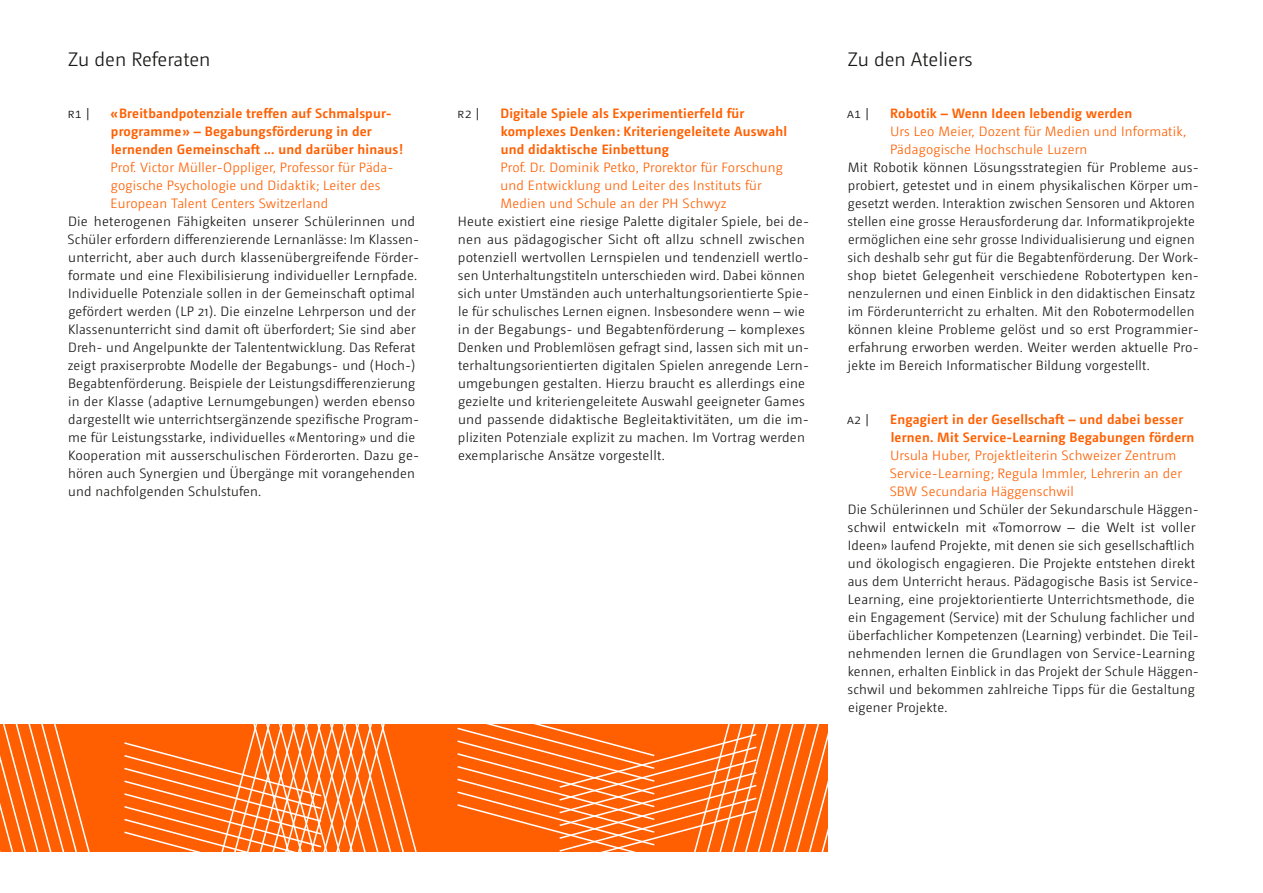
<style>
.page{position:relative;width:1263px;height:893px;background:#fff}
.page>*{position:absolute;margin:0;border:0;box-sizing:border-box;transform-origin:0 0}
.t1{font:300 19.5px "Camingo";color:#181716}
.t2{font:300 13.5px/18px "Camingo";letter-spacing:.015em;color:#181716}
.t3{font:300 13.5px/18px "Camingo";letter-spacing:.015em;color:#ff5f00}
.t4{font:600 13.5px/18px "Camingo";letter-spacing:.015em;color:#ff5f00}
</style>
<div class="page">
<div style="left:0;top:724px;width:827px;height:128px;background:#ff5f00"></div>
<svg style="left:0;top:724px;width:90px;height:128px"></svg>
<svg style="left:124px;top:724px;width:293px;height:128px"></svg>
<svg style="left:457px;top:724px;width:371px;height:128px"></svg>
<h1 class="t1" style="left:68px;top:48px;width:144px">Zu den Referaten</h1>
<p class="t2" style="left:67px;top:104px;width:24px">r1 |</p>
<p class="t4" style="left:111px;top:104px;width:294px">«Breitbandpotenziale treffen auf Schmalspur&shy;programme» – Begabungsförderung in der lernenden Gemeinschaft ... und darüber hinaus!</p>
<p class="t3" style="left:111px;top:158px;width:282px">Prof. Victor Müller-Oppliger, Professor für Päda&shy;gogische Psychologie und Didaktik; Leiter des<br>European Talent Centers Switzerland</p>
<p class="t2" style="left:67px;top:212px;width:353px">Die heterogenen Fähigkeiten unserer Schülerinnen und Schüler erfordern differenzierende Lernanlässe: Im Klassen&shy;unterricht, aber auch durch klassenübergreifende Förder&shy;formate und eine Flexibilisierung individueller Lernpfade.<br>Individuelle Potenziale sollen in der Gemeinschaft optimal gefördert werden (LP 21). Die einzelne Lehrperson und der Klassenunterricht sind damit oft überfordert; Sie sind aber Dreh- und Angelpunkte der Talententwicklung. Das Referat zeigt praxiserprobte Modelle der Begabungs- und (Hoch-)<br>Begabtenförderung. Beispiele der Leistungsdifferenzierung in der Klasse (adaptive Lernumgebungen) werden ebenso dargestellt wie unterrichtsergänzende spezifische Program&shy;me für Leistungsstarke, individuelles «Mentoring» und die Kooperation mit ausserschulischen Förderorten. Dazu ge&shy;hören auch Synergien und Übergänge mit vorangehenden und nachfolgenden Schulstufen.</p>
<p class="t2" style="left:457px;top:104px;width:24px">r2 |</p>
<p class="t4" style="left:500px;top:104px;width:288px">Digitale Spiele als Experimentierfeld für komplexes Denken: Kriteriengeleitete Auswahl und didaktische Einbettung</p>
<p class="t3" style="left:500px;top:158px;width:284px">Prof. Dr. Dominik Petko, Prorektor für Forschung und Entwicklung und Leiter des Instituts für<br>Medien und Schule an der PH Schwyz</p>
<p class="t2" style="left:458px;top:212px;width:353px">Heute existiert eine riesige Palette digitaler Spiele, bei de&shy;nen aus pädagogischer Sicht oft allzu schnell zwischen potenziell wertvollen Lernspielen und tendenziell wertlo&shy;sen Unterhaltungstiteln unterschieden wird. Dabei können sich unter Umständen auch unterhaltungsorientierte Spie&shy;le für schulisches Lernen eignen. Insbesondere wenn – wie in der Begabungs- und Begabtenförderung – komplexes Denken und Problemlösen gefragt sind, lassen sich mit un&shy;terhaltungsorientierten digitalen Spielen anregende Lern&shy;umgebungen gestalten. Hierzu braucht es allerdings eine gezielte und kriteriengeleitete Auswahl geeigneter Games und passende didaktische Begleitaktivitäten, um die im&shy;pliziten Potenziale explizit zu machen. Im Vortrag werden exemplarische Ansätze vorgestellt.</p>
<h1 class="t1" style="left:848px;top:48px;width:126px">Zu den Ateliers</h1>
<p class="t2" style="left:847px;top:104px;width:23px">a1 |</p>
<p class="t4" style="left:890px;top:104px;width:244px">Robotik – Wenn Ideen lebendig werden</p>
<p class="t3" style="left:890px;top:122px;width:298px">Urs Leo Meier, Dozent für Medien und Informatik,<br>Pädagogische Hochschule Luzern</p>
<p class="t2" style="left:847px;top:158px;width:353px">Mit Robotik können Lösungsstrategien für Probleme aus&shy;probiert, getestet und in einem physikalischen Körper um&shy;gesetzt werden. Interaktion zwischen Sensoren und Aktoren stellen eine grosse Herausforderung dar. Informatikprojekte ermöglichen eine sehr grosse Individualisierung und eignen sich deshalb sehr gut für die Begabtenförderung. Der Work&shy;shop bietet Gelegenheit verschiedene Robotertypen ken&shy;nenzulernen und einen Einblick in den didaktischen Einsatz im Förderunterricht zu erhalten. Mit den Robotermodellen können kleine Probleme gelöst und so erst Programmier&shy;erfahrung erworben werden. Weiter werden aktuelle Pro&shy;jekte im Bereich Informatischer Bildung vorgestellt.</p>
<p class="t2" style="left:847px;top:410px;width:23px">a2 |</p>
<p class="t4" style="left:890px;top:410px;width:306px">Engagiert in der Gesellschaft – und dabei besser lernen. Mit Service-Learning Begabungen fördern</p>
<p class="t3" style="left:890px;top:446px;width:294px">Ursula Huber, Projektleiterin Schweizer Zentrum<br>Service-Learning; Regula Immler, Lehrerin an der<br>SBW Secundaria Häggenschwil</p>
<p class="t2" style="left:847px;top:500px;width:353px">Die Schülerinnen und Schüler der Sekundarschule Häggen&shy;schwil entwickeln mit «Tomorrow – die Welt ist voller Ideen» laufend Projekte, mit denen sie sich gesellschaftlich und ökologisch engagieren. Die Projekte entstehen direkt aus dem Unterricht heraus. Pädagogische Basis ist Service-Learning, eine projektorientierte Unterrichtsmethode, die ein Engagement (Service) mit der Schulung fachlicher und überfachlicher Kompetenzen (Learning) verbindet. Die Teil&shy;nehmenden lernen die Grundlagen von Service-Learning kennen, erhalten Einblick in das Projekt der Schule Häggen&shy;schwil und bekommen zahlreiche Tipps für die Gestaltung eigener Projekte.</p>
</div>
